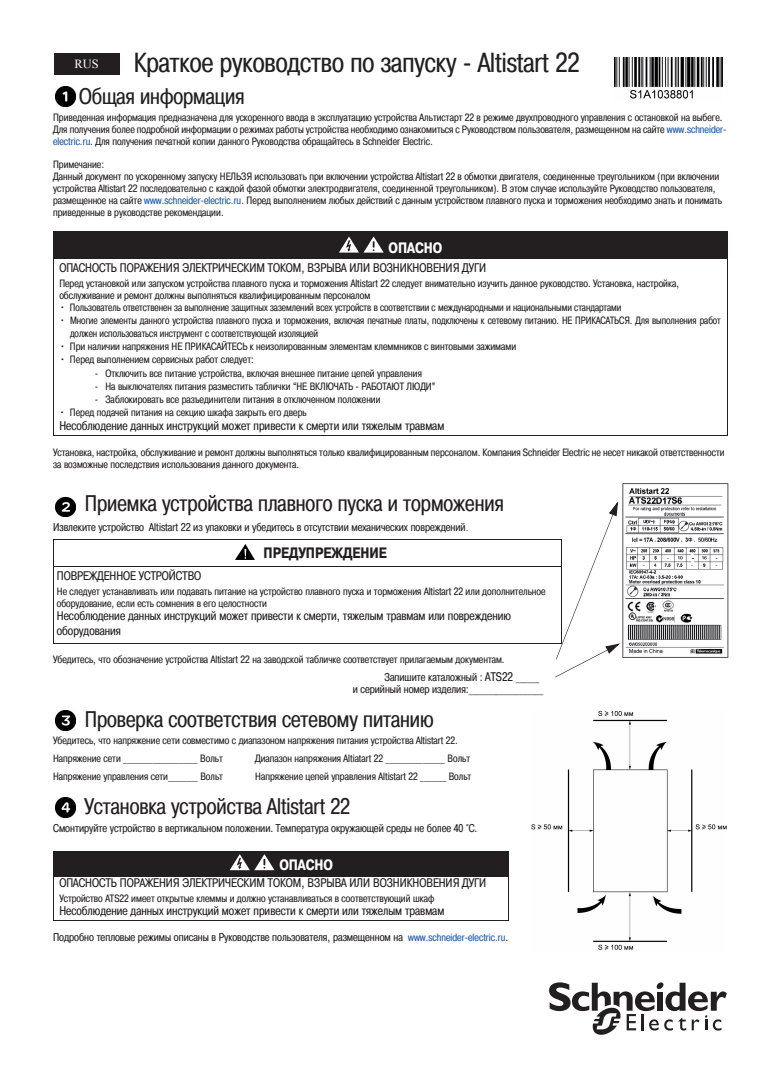
<style>
.page{position:relative;width:780px;height:1088px;background:#fff}
.page>*{position:absolute;margin:0;border:0;box-sizing:border-box;transform-origin:0 0}
.t1{font:27.5px "Pragmatica Cond CTT";color:#231f20}
.t2{font:22.5px "Pragmatica Cond CTT";color:#231f20}
.t3{font:700 15px "Pragmatica Cond CTT";color:#231f20}
.t4{font:700 15px "Pragmatica Cond CTT";letter-spacing:-.005em;color:#fff}
.t5{font:12.5px/15px "Pragmatica Cond CTT";color:#231f20}
.t6{font:12.5px "Times New Roman";color:#fff}
.t7{font:11.25px/11.9px "Pragmatica Cond CTT";color:#231f20}
.t8{font:10.62px/11.9px "Pragmatica Cond CTT";color:#231f20}
.t9{font:10.62px/13.1px "Pragmatica Cond CTT";color:#231f20;scale:.96 1}
.s1{color:#1e56a6}
.s2{font-family:"Times New Roman"}
.s3{font-size:12.5px}
.s4{font-size:10.62px;color:#1e56a6}
</style>
<div class="page">
<img style="left:622px;top:484px;width:106px;height:173px">
<div style="left:53px;top:231px;width:674px;height:28px;background:#231f20"></div>
<div style="left:53px;top:851px;width:455px;height:25px;background:#231f20"></div>
<hr style="left:53px;top:231px;width:1px;height:204px;background:#231f20">
<hr style="left:727px;top:231px;width:1px;height:204px;background:#231f20">
<hr style="left:53px;top:259px;width:674px;height:1px;background:#231f20">
<hr style="left:53px;top:435px;width:674px;height:1px;background:#231f20">
<svg style="left:53px;top:540px;width:1px;height:27px"></svg>
<hr style="left:53px;top:567px;width:1px;height:76px;background:#231f20">
<hr style="left:53px;top:539px;width:509px;height:1px;background:#231f20">
<hr style="left:53px;top:567px;width:509px;height:1px;background:#231f20">
<hr style="left:53px;top:643px;width:508px;height:1px;background:#231f20">
<hr style="left:53px;top:851px;width:1px;height:69px;background:#231f20">
<hr style="left:508px;top:851px;width:1px;height:69px;background:#231f20">
<hr style="left:53px;top:876px;width:455px;height:1px;background:#231f20">
<hr style="left:53px;top:921px;width:455px;height:1px;background:#231f20">
<div style="left:54px;top:54px;width:65px;height:21px;background:#231f20"></div>
<img style="left:614px;top:57px;width:109px;height:42px">
<img style="left:56px;top:87px;width:19px;height:20px">
<svg style="left:339px;top:236px;width:44px;height:17px"></svg>
<img style="left:56px;top:497px;width:19px;height:20px">
<img style="left:235px;top:544px;width:19px;height:15px">
<img style="left:56px;top:710px;width:19px;height:20px">
<img style="left:56px;top:798px;width:19px;height:19px">
<svg style="left:229px;top:854px;width:45px;height:17px"></svg>
<svg style="left:555px;top:501px;width:65px;height:177px"></svg>
<img style="left:531px;top:710px;width:195px;height:240px">
<svg style="left:549px;top:982px;width:177px;height:53px"></svg>
<h1 class="t1" style="left:134px;top:47px;width:447px">Краткое руководство по запуску - Altistart 22</h1>
<h2 class="t2" style="left:79px;top:83px;width:167px">Общая информация</h2>
<p class="t8" style="left:53px;top:111px;width:675px">Приведенная информация предназначена для ускоренного ввода в эксплуатацию устройства Альтистарт 22 в режиме двухпроводного управления с остановкой на выбеге.<br>Для получения более подробной информации о режимах работы устройства необходимо ознакомиться с Руководством пользователя, размещенном на сайте <span class="s1">www.schneider&shy;electric.ru</span>. Для получения печатной копии данного Руководства обращайтесь в Schneider Electric.</p>
<p class="t8" style="left:53px;top:159px;width:670px">Примечание:<br>Данный документ по ускоренному запуску НЕЛЬЗЯ использовать при включении устройства Altistart 22 в обмотки двигателя, соединенные треугольником (при включении устройства Altistart 22 последовательно с каждой фазой обмотки электродвигателя, соединенной треугольником). В этом случае используйте Руководство пользователя, размещенное на сайте <span class="s1">www.schneider-electric.ru</span>. Перед выполнением любых действий с данным устройством плавного пуска и торможения необходимо знать и понимать приведенные в руководстве рекомендации.</p>
<p class="t6" style="left:74px;top:55px;width:26px">RUS</p>
<h3 class="t4" style="left:388px;top:239px;width:55px">ОПАСНО</h3>
<p class="t5" style="left:59px;top:260px;width:428px">ОПАСНОСТЬ ПОРАЖЕНИЯ ЭЛЕКТРИЧЕСКИМ ТОКОМ, ВЗРЫВА ИЛИ ВОЗНИКНОВЕНИЯ ДУГИ</p>
<p class="t8" style="left:59px;top:277px;width:621px">Перед установкой или запуском устройства плавного пуска и торможения Altistart 22 следует внимательно изучить данное руководство. Установка, настройка, обслуживание и ремонт должны выполняться квалифицированным персоналом</p>
<p class="t9" style="left:59px;top:301px;width:587px">• Пользователь ответственен за выполнение защитных заземлений всех устройств в соответствии с международными и национальными стандартами</p>
<p class="t9" style="left:70px;top:314px;width:679px;text-indent:-11px">• Многие элементы данного устройства плавного пуска и торможения, включая печатные платы, подключены к сетевому питанию. НЕ ПРИКАСАТЬСЯ. Для выполнения работ должен использоваться инструмент с соответствующей изоляцией</p>
<p class="t8" style="left:59px;top:341px;width:458px">• При наличии напряжения НЕ ПРИКАСАЙТЕСЬ к неизолированным элементам клеммников с винтовыми зажимами</p>
<p class="t8" style="left:59px;top:354px;width:196px">• Перед выполнением сервисных работ следует:</p>
<p class="t8" style="left:95px;top:367px;width:329px">- Отключить все питание устройства, включая внешнее питание цепей управления</p>
<p class="t8" style="left:95px;top:380px;width:342px">- На выключателях питания разместить таблички “НЕ ВКЛЮЧАТЬ - РАБОТАЮТ ЛЮДИ”</p>
<p class="t8" style="left:95px;top:393px;width:287px">- Заблокировать все разъединители питания в отключенном положении</p>
<p class="t8" style="left:59px;top:406px;width:249px">• Перед подачей питания на секцию шкафа закрыть его дверь</p>
<p class="t5" style="left:59px;top:418px;width:386px">Несоблюдение данных инструкций может привести к смерти или тяжелым травмам</p>
<p class="t8" style="left:53px;top:446px;width:673px">Установка, настройка, обслуживание и ремонт должны выполняться только квалифицированным персоналом. Компания Schneider Electric не несет никакой ответственности за возможные последствия использования данного документа.</p>
<h2 class="t2" style="left:85px;top:491px;width:420px">Приемка устройства плавного пуска и торможения</h2>
<p class="t7" style="left:53px;top:521px;width:417px">Извлеките устройство Altistart 22 из упаковки и убедитесь в отсутствии механических повреждений<span class="s2">.</span></p>
<h3 class="t3" style="left:263px;top:545px;width:125px">ПРЕДУПРЕЖДЕНИЕ</h3>
<p class="t5" style="left:57px;top:568px;width:146px">ПОВРЕЖДЕННОЕ УСТРОЙСТВО</p>
<p class="t8" style="left:57px;top:586px;width:490px">Не следует устанавливать или подавать питание на устройство плавного пуска и торможения Altistart 22 или дополнительное оборудование, если есть сомнения в его целостности</p>
<p class="t5" style="left:57px;top:608px;width:455px">Несоблюдение данных инструкций может привести к смерти, тяжелым травмам или повреждению оборудования</p>
<p class="t8" style="left:53px;top:653px;width:453px">Убедитесь, что обозначение устройства Altistart 22 на заводской табличке соответствует прилагаемым документам.</p>
<p class="t7" style="left:353px;top:671px;width:192px;text-indent:32px">Запишите каталожный : <span class="s3">ATS22</span> ______ и серийный номер изделия:___________________</p>
<h2 class="t2" style="left:85px;top:706px;width:350px">Проверка соответствия сетевому питанию</h2>
<p class="t8" style="left:53px;top:731px;width:406px;line-height:18.1px">Убедитесь, что напряжение сети совместимо с диапазоном напряжения питания устройства Altistart 22.<br>Напряжение сети ____________________ Вольт</p>
<p class="t8" style="left:255px;top:753px;width:217px">Диапазон напряжения Altiatart 22 ________________ Вольт</p>
<p class="t8" style="left:53px;top:771px;width:171px">Напряжение управления сети________ Вольт</p>
<p class="t8" style="left:255px;top:771px;width:218px">Напряжение цепей управления Altistart 22 _______ Вольт</p>
<h2 class="t2" style="left:84px;top:793px;width:267px">Установка устройства Altistart 22</h2>
<p class="t7" style="left:53px;top:822px;width:426px">Смонтируйте устройство в вертикальном положении. Температура окружающей среды не более 40 °C.</p>
<h3 class="t4" style="left:279px;top:856px;width:55px">ОПАСНО</h3>
<p class="t5" style="left:59px;top:875px;width:428px">ОПАСНОСТЬ ПОРАЖЕНИЯ ЭЛЕКТРИЧЕСКИМ ТОКОМ, ВЗРЫВА ИЛИ ВОЗНИКНОВЕНИЯ ДУГИ</p>
<p class="t8" style="left:59px;top:893px;width:376px">Устройство ATS22 имеет открытые клеммы и должно устанавливаться в соответствующий шкаф</p>
<p class="t5" style="left:59px;top:903px;width:386px">Несоблюдение данных инструкций может привести к смерти или тяжелым травмам</p>
<p class="t7" style="left:53px;top:931px;width:456px">Подробно тепловые режимы описаны в Руководстве пользователя, размещенном на <span class="s4">www.schneider-electric.ru</span>.</p>
</div>
